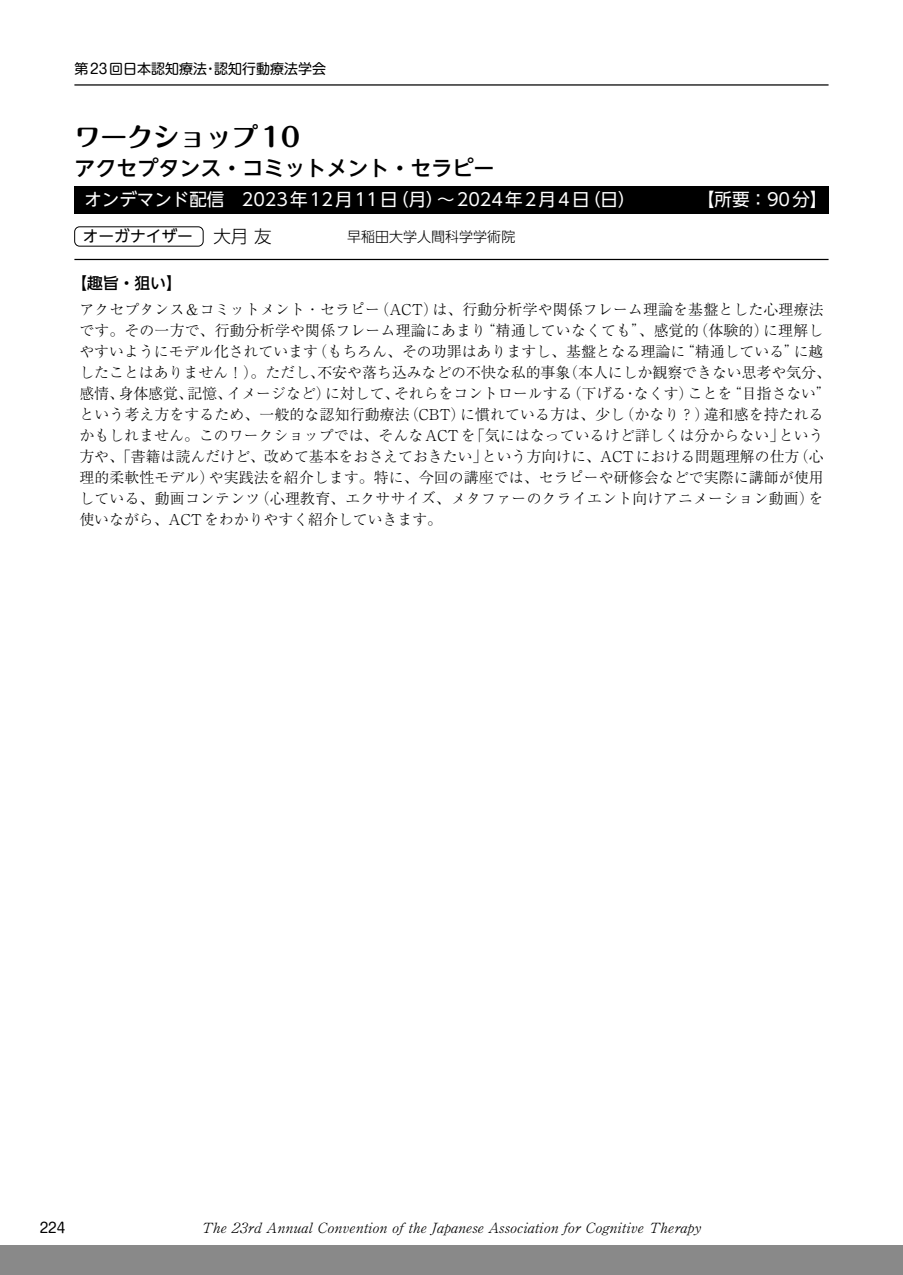
<style>
.page{position:relative;width:903px;height:1275px;background:#fff}
.page>*{position:absolute;margin:0;border:0;box-sizing:border-box;transform-origin:0 0}
.t1{font:700 26.25px "Maru Fo Pro";color:#000}
.t2{font:500 21px "UD Shin Go NT Pro";color:#000}
.t3{font:17.5px "UD Shin Go NT Pro";color:#fff}
.t4{font:15.75px "UD Shin Go NT Pro";color:#000}
.t5{font:500 15.75px "UD Shin Go NT Pro";color:#000}
.t6{font:300 14.88px/21px "Ryumin Pro";letter-spacing:.005em;color:#000}
.t7{font:300 14px "Ryumin Pro";color:#000}
.t8{font:14px "Shin M Go Pro";color:#000}
.t9{font:300 14px "UD Shin Go NT Pro";color:#000}
.s1{font-weight:300;font-size:17.5px}
</style>
<div class="page">
<div style="left:0;top:1245px;width:903px;height:30px;background:#898989"></div>
<hr style="left:74px;top:84px;width:754px;height:2px;background:#000">
<div style="left:74px;top:186px;width:754px;height:27px;background:#000"></div>
<hr style="left:74px;top:259px;width:754px;height:1px;background:#000">
<div style="left:74px;top:227px;width:129px;height:19px;border:1px solid #000;border-radius:5px"></div>
<p class="t8" style="left:74px;top:58px;width:253px">第 23回日本認知療法・認知行動療法学会</p>
<h1 class="t1" style="left:74px;top:116px;width:227px">ワークショップ10</h1>
<h2 class="t2" style="left:74px;top:151px;width:422px">アクセプタンス・コミットメント・セラピー</h2>
<p class="t3" style="left:84px;top:186px;width:553px">オンデマンド配信　2023年12月11日（月）〜2024年2月4日（日）</p>
<p class="t3" style="left:697px;top:186px;width:132px">【所要：90分】</p>
<p class="t4" style="left:83px;top:224px;width:208px">オーガナイザー <span class="s1">大月 友　</span></p>
<p class="t9" style="left:347px;top:225px;width:169px">早稲田大学人間科学学術院</p>
<p class="t5" style="left:71px;top:271px;width:112px">【趣旨・狙い】</p>
<p class="t6" style="left:79px;top:297px;width:753px">アクセプタンス＆コミットメント・セラピー（ACT）は、行動分析学や関係フレーム理論を基盤とした心理療法です。その一方で、行動分析学や関係フレーム理論にあまり“精通していなくても”、感覚的（体験的）に理解しやすいようにモデル化されています（もちろん、その功罪はありますし、基盤となる理論に“精通している”に越したことはありません！）。ただし、不安や落ち込みなどの不快な私的事象（本人にしか観察できない思考や気分、感情、身体感覚、記憶、イメージなど）に対して、それらをコントロールする（下げる・なくす）ことを“目指さない”という考え方をするため、一般的な認知行動療法（CBT）に慣れている方は、少し（かなり？）違和感を持たれるかもしれません。このワークショップでは、そんなACTを「気にはなっているけど詳しくは分からない」という方や、「書籍は読んだけど、改めて基本をおさえておきたい」という方向けに、ACTにおける問題理解の仕方（心理的柔軟性モデル）や実践法を紹介します。特に、今回の講座では、セラピーや研修会などで実際に講師が使用している、動画コンテンツ（心理教育、エクササイズ、メタファーのクライエント向けアニメーション動画）を使いながら、ACTをわかりやすく紹介していきます。</p>
<p class="t8" style="left:40px;top:1216px;width:27px">224</p>
<p class="t7" style="left:201px;top:1216px;width:502px">The 23rd Annual Convention of the Japanese Association for Cognitive Therapy</p>
</div>
